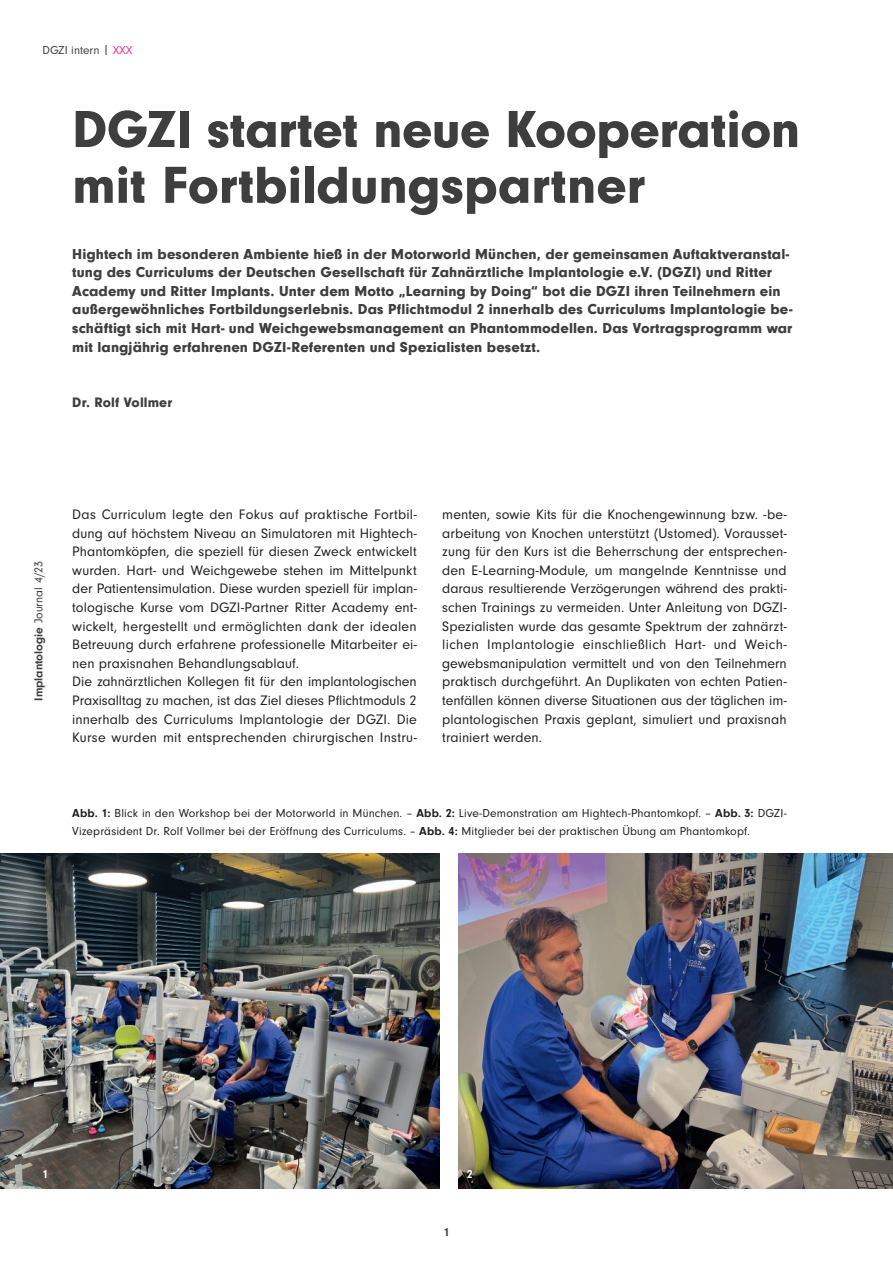
<style>
.page{position:relative;width:893px;height:1263px;background:#fff}
.page>*{position:absolute;margin:0;border:0;box-sizing:border-box;transform-origin:0 0}
.Headline{font:900 54px/55.8px "Neuzeit Gro";color:#3e3e3f}
.Teaser{font:900 15px/18.6px "Neuzeit Gro";letter-spacing:.01em;color:#3e3e3f}
.Content{font:14.25px/18.6px "Neuzeit Gro";letter-spacing:.005em;color:#231f20;text-align:justify}
.Author{font:900 14.25px "Neuzeit Gro";letter-spacing:.01em;color:#3e3e3f}
.t1{font:12px/18.6px "Neuzeit Gro";letter-spacing:.01em;color:#231f20}
.t2{font:700 12px "Neuzeit Gro";color:#3e3e3f}
.t3{font:12px "Neuzeit Gro";color:#3e3e3f}
.Picturenumber{font:700 12px "Neuzeit Gro";color:#fff}
.s1{color:#ed3896}
.s2{font-weight:400}
.s3{font-weight:700}
</style>
<div class="page">
<img style="left:0;top:854px;width:439px;height:334px">
<img style="left:458px;top:854px;width:435px;height:334px">
<p class="t3" style="left:43px;top:44px;width:92px">DGZI intern | <span class="s1">XXX</span></p>
<p class="Headline" style="left:72px;top:102px;width:729px">DGZI startet neue Kooperation mit Fortbildungspartner</p>
<p class="Teaser" style="left:72px;top:244px;width:722px">Hightech im besonderen Ambiente hieß in der Motorworld München, der gemeinsamen Auftaktveranstal&shy;tung des Curriculums der Deutschen Gesellschaft für Zahnärztliche Implantologie e.V. (DGZI) und Ritter Academy und Ritter Implants. Unter dem Motto „Learning by Doing“ bot die DGZI ihren Teilnehmern ein außergewöhnliches Fortbildungserlebnis. Das Pflichtmodul 2 innerhalb des Curriculums Implantologie be&shy;schäftigt sich mit Hart- und Weichgewebsmanagement an Phantommodellen. Das Vortragsprogramm war mit langjährig erfahrenen DGZI-Referenten und Spezialisten besetzt.</p>
<p class="Author" style="left:72px;top:395px;width:102px">Dr. Rolf Vollmer</p>
<p class="t2" style="left:32px;top:701px;width:141px;rotate:-90deg">Implantologie <span class="s2">Journal 4/23</span></p>
<p class="Content" style="left:72px;top:505px;width:346px">Das Curriculum legte den Fokus auf praktische Fortbil&shy;dung auf höchstem Niveau an Simulatoren mit Hightech-Phantomköpfen, die speziell für diesen Zweck entwickelt wurden. Hart- und Weichgewebe stehen im Mittelpunkt der Patientensimulation. Diese wurden speziell für implan&shy;tologische Kurse vom DGZI-Partner Ritter Academy ent&shy;wickelt, hergestellt und ermöglichten dank der idealen Betreuung durch erfahrene professionelle Mitarbeiter ei&shy;nen praxisnahen Behandlungsablauf.</p>
<p class="Content" style="left:72px;top:673px;width:346px">Die zahnärztlichen Kollegen fit für den implantologischen Praxisalltag zu machen, ist das Ziel dieses Pflichtmoduls 2 innerhalb des Curriculums Implantologie der DGZI. Die Kurse wurden mit entsprechenden chirurgischen Instru-</p>
<p class="Content" style="left:442px;top:505px;width:346px">menten, sowie Kits für die Knochengewinnung bzw. -be&shy;arbeitung von Knochen unterstützt (Ustomed). Vorausset&shy;zung für den Kurs ist die Beherrschung der entsprechen&shy;den E-Learning-Module, um mangelnde Kenntnisse und daraus resultierende Verzögerungen während des prakti&shy;schen Trainings zu vermeiden. Unter Anleitung von DGZI-Spezialisten wurde das gesamte Spektrum der zahnärzt&shy;lichen Implantologie einschließlich Hart- und Weich&shy;gewebsmanipulation vermittelt und von den Teilnehmern praktisch durchgeführt. An Duplikaten von echten Patien&shy;tenfällen können diverse Situationen aus der täglichen im&shy;plantologischen Praxis geplant, simuliert und praxisnah trainiert werden.</p>
<p class="t1" style="left:72px;top:804px;width:716px"><span class="s3">Abb. 1:</span> Blick in den Workshop bei der Motorworld in München. – <span class="s3">Abb. 2:</span> Live-Demonstration am Hightech-Phantomkopf. – <span class="s3">Abb. 3:</span> DGZI-<br>Vizepräsident Dr. Rolf Vollmer bei der Eröffnung des Curriculums. – <span class="s3">Abb. 4:</span> Mitglieder bei der praktischen Übung am Phantomkopf.</p>
<p class="Picturenumber" style="left:42px;top:1167px;width:7px">1</p>
<p class="Picturenumber" style="left:467px;top:1167px;width:7px">2</p>
<p class="t2" style="left:443px;top:1226px;width:7px">1</p>
</div>
